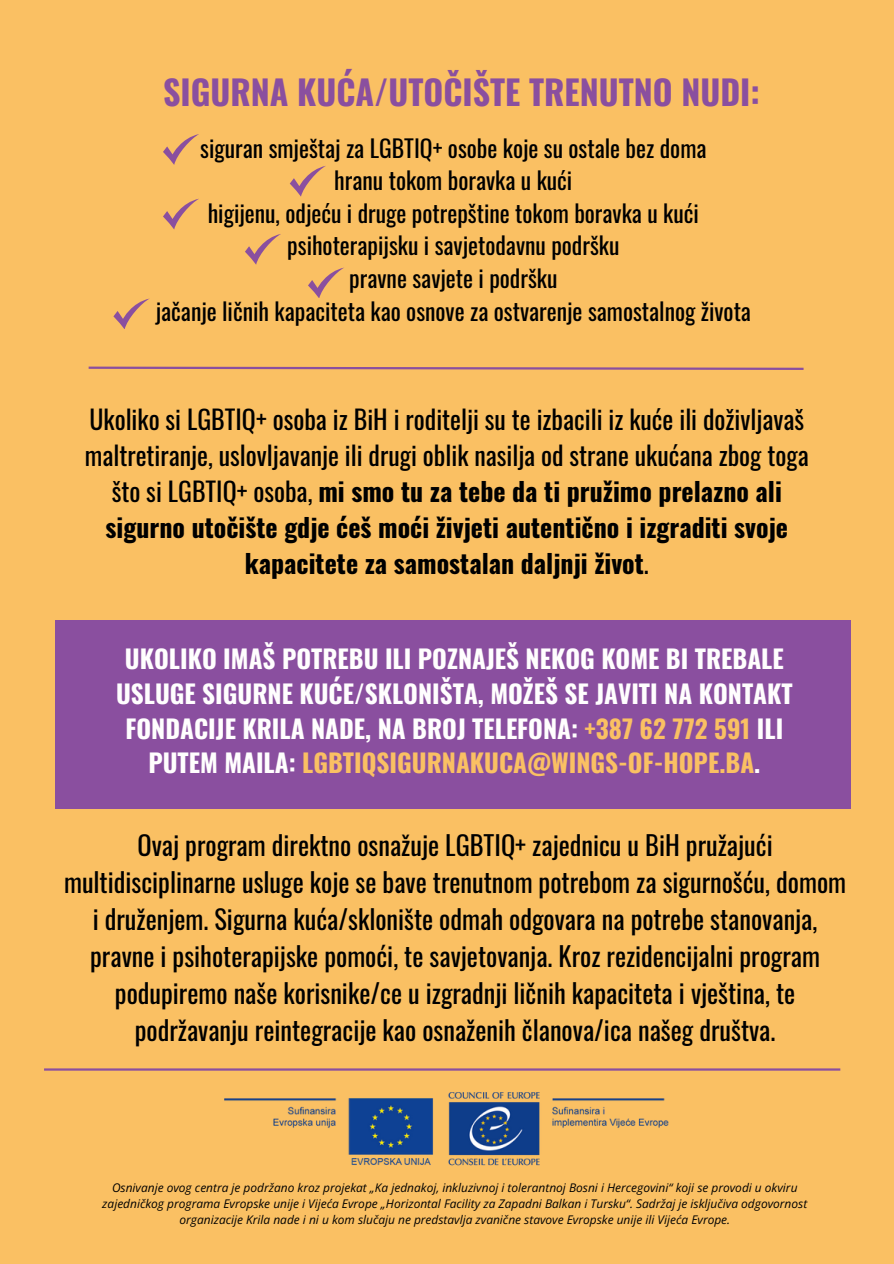
<style>
.page{position:relative;width:894px;height:1264px;background:#fff}
.page>*{position:absolute;margin:0;border:0;box-sizing:border-box;transform-origin:0 0}
.t1{font:700 33.9px "Oswald";color:#8a4f9f}
.t2{font:26.4px/36.9px "Oswald";color:#000;text-align:center}
.t3{font:25.8px/36px "Oswald";color:#000;text-align:center}
.t4{font:700 25.2px/34.8px "Oswald";color:#fffefe;text-align:center}
.t5{font:23.7px/32.7px "Oswald";color:#000;text-align:center}
.t6{font:italic 11.85px/15.9px "Open Sans";color:#000;text-align:center}
.s1{font-weight:700}
.s2{color:#fac063}
</style>
<div class="page">
<div style="left:0;top:0;width:893px;height:1263px;background:#fac063"></div>
<hr style="left:44px;top:1068px;width:796px;height:2px;background:#8a4f9f">
<div style="left:56px;top:620px;width:794px;height:188px;background:#8a4f9f"></div>
<svg style="left:88px;top:366px;width:716px;height:4px"></svg>
<svg style="left:163px;top:134px;width:36px;height:30px"></svg>
<svg style="left:290px;top:166px;width:36px;height:30px"></svg>
<svg style="left:163px;top:199px;width:36px;height:30px"></svg>
<svg style="left:245px;top:234px;width:36px;height:30px"></svg>
<svg style="left:308px;top:267px;width:36px;height:31px"></svg>
<svg style="left:113px;top:298px;width:36px;height:31px"></svg>
<img style="left:225px;top:1092px;width:443px;height:74px">
<p class="t1" style="left:163px;top:66px;width:598px">SIGURNA KUĆA/UTOČIŠTE TRENUTNO NUDI:</p>
<p class="t5" style="left:156px;top:130px;width:596px">siguran smještaj za LGBTIQ+ osobe koje su ostale bez doma<br>hranu tokom boravka u kući<br>higijenu, odjeću i druge potrepštine tokom boravka u kući psihoterapijsku i savjetodavnu podršku<br>pravne savjete i podršku<br>jačanje ličnih kapaciteta kao osnove za ostvarenje samostalnog života</p>
<p class="t3" style="left:85px;top:401px;width:725px">Ukoliko si LGBTIQ+ osoba iz BiH i roditelji su te izbacili iz kuće ili doživljavaš maltretiranje, uslovljavanje ili drugi oblik nasilja od strane ukućana zbog toga što si LGBTIQ+ osoba, <span class="s1">mi smo tu za tebe da ti pružimo prelazno ali sigurno utočište gdje ćeš moći živjeti autentično i izgraditi svoje kapacitete za samostalan daljnji život</span>.</p>
<p class="t4" style="left:116px;top:640px;width:678px">UKOLIKO IMAŠ POTREBU ILI POZNAJEŠ NEKOG KOME BI TREBALE USLUGE SIGURNE KUĆE/SKLONIŠTA, MOŽEŠ SE JAVITI NA KONTAKT FONDACIJE KRILA NADE, NA BROJ TELEFONA: <span class="s2">+387 62 772 591</span> ILI PUTEM MAILA: <span class="s2">LGBTIQSIGURNAKUCA@WINGS-OF-HOPE.BA</span>.</p>
<p class="t2" style="left:64px;top:825px;width:783px">Ovaj program direktno osnažuje LGBTIQ+ zajednicu u BiH pružajući multidisciplinarne usluge koje se bave trenutnom potrebom za sigurnošću, domom i druženjem. Sigurna kuća/sklonište odmah odgovara na potrebe stanovanja, pravne i psihoterapijske pomoći, te savjetovanja. Kroz rezidencijalni program podupiremo naše korisnike/ce u izgradnji ličnih kapaciteta i vještina, te podržavanju reintegracije kao osnaženih članova/ica našeg društva.</p>
<p class="t6" style="left:102px;top:1179px;width:706px">Osnivanje ovog centra je podržano kroz projekat „Ka jednakoj, inkluzivnoj i tolerantnoj Bosni i Hercegovini“ koji se provodi u okviru zajedničkog programa Evropske unije i Vijeća Evrope „Horizontal Facility za Zapadni Balkan i Tursku“. Sadržaj je isključiva odgovornost organizacije Krila nade i ni u kom slučaju ne predstavlja zvanične stavove Evropske unije ili Vijeća Evrope.</p>
</div>
